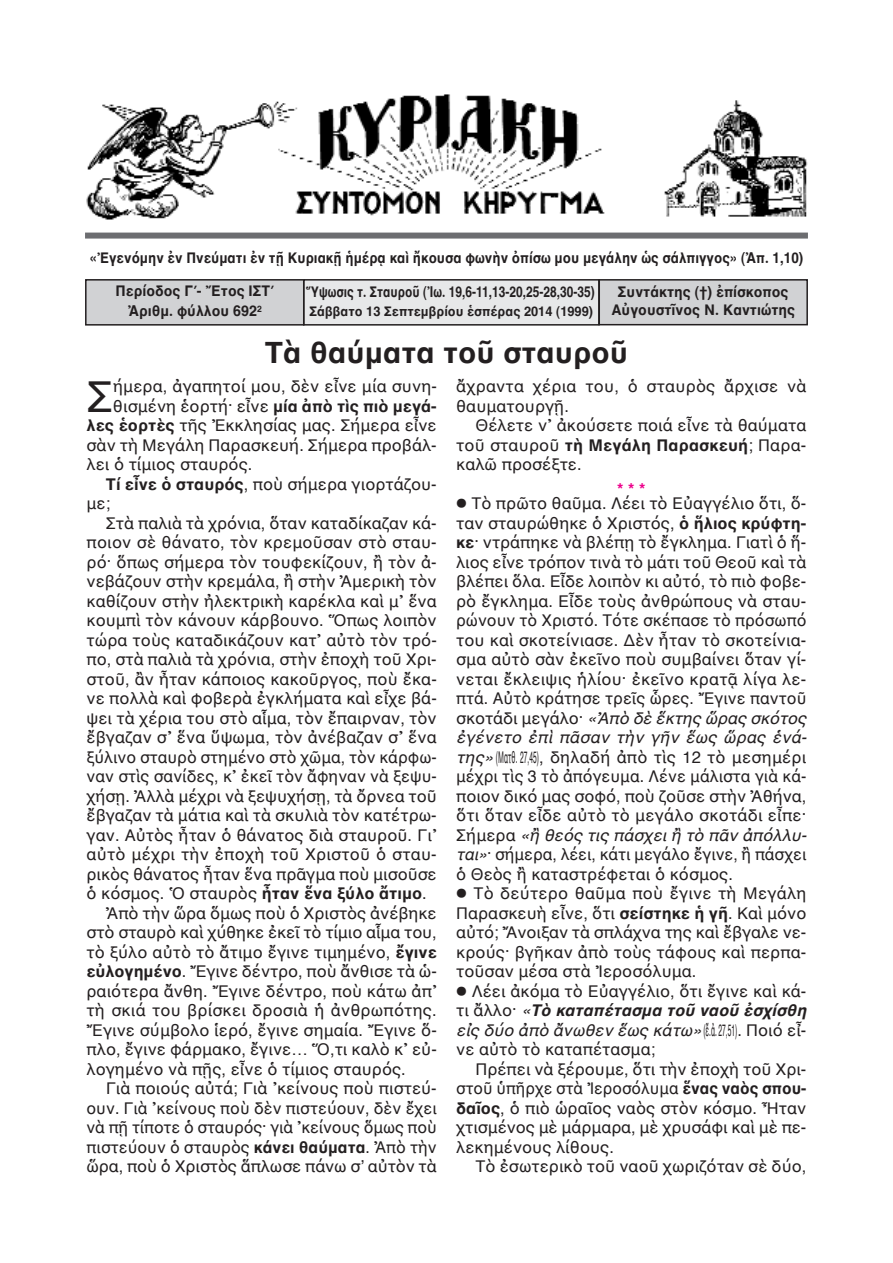
<style>
.page{position:relative;width:893px;height:1263px;background:#fff}
.page>*{position:absolute;margin:0;border:0;box-sizing:border-box;transform-origin:0 0}
.t1{font:43.5px "AL Helvetica";color:#231f20}
.t2{font:700 30px "AL Helvetica";color:#231f20}
.t3{font:16.5px/19.5px "AL Helvetica";color:#231f20}
.t4{font:700 16.5px "AL Helvetica";color:#ed028c}
.t5{font:700 15px "AL Helvetica";color:#231f20;scale:.9 1}
.t6{font:700 15px/19.5px "AL Helvetica";color:#231f20;text-align:center;scale:.95 1}
.t7{font:700 15px "AL Helvetica";color:#231f20;scale:.8 1}
.t8{font:700 13.5px "AL Helvetica";color:#231f20;scale:.95 1}
.s1{font-weight:700}
.s2{font-style:italic}
.s3{font-weight:700;font-style:italic}
</style>
<div class="page">
<div style="left:304px;top:280px;width:295px;height:45px;background:#e7e8e9"></div>
<div style="left:303px;top:279px;width:297px;height:47px;border:2px solid #231f20"></div>
<div style="left:86px;top:280px;width:218px;height:45px;background:#d1d2d4"></div>
<div style="left:85px;top:279px;width:219px;height:47px;border:2px solid #231f20"></div>
<div style="left:599px;top:280px;width:208px;height:45px;background:#d1d2d4"></div>
<div style="left:598px;top:279px;width:210px;height:46px;border:2px solid #231f20"></div>
<div style="left:85px;top:233px;width:723px;height:6px;background:#6c6d70"></div>
<img style="left:86px;top:94px;width:722px;height:126px">
<p class="t5" style="left:90px;top:249px;width:794px">«Ἐγενόμην ἐν Πνεύματι ἐν τῇ Κυριακῇ ἡμέρᾳ καὶ ἤκουσα φωνὴν ὀπίσω μου μεγάλην ὡς σάλπιγγος» (Ἀπ. 1,10)</p>
<p class="t6" style="left:115px;top:281px;width:168px">Περίοδος Γ΄- Ἔτος ΙΣΤ΄<br>Ἀριθμ. φύλλου 692<sup>2</sup></p>
<p class="t6" style="left:611px;top:283px;width:195px;line-height:18px">Συντάκτης (†) ἐπίσκοπος<br>Αὐγουστῖνος Ν. Καντιώτης</p>
<h2 class="t2" style="left:265px;top:335px;width:365px">Τὰ θαύματα τοῦ σταυροῦ</h2>
<p class="t7" style="left:306px;top:282px;width:362px">Ὕψωσις τ. Σταυροῦ (Ἰω. 19,6-11,13-20,25-28,30-35)</p>
<p class="t8" style="left:309px;top:303px;width:300px">Σάββατο 13 Σεπτεμβρίου ἑσπέρας 2014 (1999)</p>
<h1 class="t1" style="left:87px;top:370px;width:28px">Σ</h1>
<p class="t3" style="left:113px;top:376px;width:325px">ήμερα, ἀγαπητοί μου, δὲν εἶνε μία συνη-</p>
<p class="t3" style="left:113px;top:396px;width:325px">θισμένη ἑορτή· εἶνε <span class="s1">μία ἀπὸ τὶς πιὸ μεγά-</span></p>
<p class="t3" style="left:87px;top:415px;width:352px"><span class="s1">λες ἑορτὲς</span> τῆς Ἐκκλησίας μας. Σήμερα εἶνε</p>
<p class="t3" style="left:87px;top:435px;width:352px">σὰν τὴ Μεγάλη Παρασκευή. Σήμερα προβάλ-</p>
<p class="t3" style="left:87px;top:454px;width:167px">λει ὁ τίμιος σταυρός.</p>
<p class="t3" style="left:106px;top:474px;width:332px"><span class="s1">Τί εἶνε ὁ σταυρός</span>, ποὺ σήμερα γιορτάζου-</p>
<p class="t3" style="left:87px;top:493px;width:25px">με;</p>
<p class="t3" style="left:106px;top:513px;width:332px">Στὰ παλιὰ τὰ χρόνια, ὅταν καταδίκαζαν κά-</p>
<p class="t3" style="left:87px;top:532px;width:352px">ποιον σὲ θάνατο, τὸν κρεμοῦσαν στὸ σταυ-</p>
<p class="t3" style="left:87px;top:552px;width:352px">ρό· ὅπως σήμερα τὸν τουφεκίζουν, ἢ τὸν ἀ-</p>
<p class="t3" style="left:87px;top:571px;width:352px">νεβάζουν στὴν κρεμάλα, ἢ στὴν Ἀμερικὴ τὸν</p>
<p class="t3" style="left:87px;top:591px;width:352px">καθίζουν στὴν ἠλεκτρικὴ καρέκλα καὶ μ᾿ ἕνα</p>
<p class="t3" style="left:87px;top:610px;width:352px">κουμπὶ τὸν κάνουν κάρβουνο. Ὅπως λοιπὸν</p>
<p class="t3" style="left:87px;top:630px;width:352px">τώρα τοὺς καταδικάζουν κατ᾿ αὐτὸ τὸν τρό-</p>
<p class="t3" style="left:87px;top:649px;width:352px">πο, στὰ παλιὰ τὰ χρόνια, στὴν ἐποχὴ τοῦ Χρι-</p>
<p class="t3" style="left:87px;top:669px;width:352px">στοῦ, ἂν ἦταν κάποιος κακοῦργος, ποὺ ἔκα-</p>
<p class="t3" style="left:87px;top:688px;width:352px">νε πολλὰ καὶ φοβερὰ ἐγκλήματα καὶ εἶχε βά-</p>
<p class="t3" style="left:87px;top:708px;width:352px">ψει τὰ χέρια του στὸ αἷμα, τὸν ἔπαιρναν, τὸν</p>
<p class="t3" style="left:87px;top:727px;width:352px">ἔβγαζαν σ᾿ ἕνα ὕψωμα, τὸν ἀνέβαζαν σ᾿ ἕνα</p>
<p class="t3" style="left:87px;top:747px;width:352px">ξύλινο σταυρὸ στημένο στὸ χῶμα, τὸν κάρφω-</p>
<p class="t3" style="left:87px;top:766px;width:352px">ναν στὶς σανίδες, κ᾽ ἐκεῖ τὸν ἄφηναν νὰ ξεψυ-</p>
<p class="t3" style="left:87px;top:786px;width:352px">χήσῃ. Ἀλλὰ μέχρι νὰ ξεψυχήσῃ, τὰ ὄρνεα τοῦ</p>
<p class="t3" style="left:87px;top:805px;width:352px">ἔβγαζαν τὰ μάτια καὶ τὰ σκυλιὰ τὸν κατέτρω-</p>
<p class="t3" style="left:87px;top:825px;width:352px">γαν. Αὐτὸς ἦταν ὁ θάνατος διὰ σταυροῦ. Γι᾿</p>
<p class="t3" style="left:87px;top:844px;width:352px">αὐτὸ μέχρι τὴν ἐποχὴ τοῦ Χριστοῦ ὁ σταυ-</p>
<p class="t3" style="left:87px;top:864px;width:352px">ρικὸς θάνατος ἦταν ἕνα πρᾶγμα ποὺ μισοῦσε</p>
<p class="t3" style="left:87px;top:883px;width:342px">ὁ κόσμος. Ὁ σταυρὸς <span class="s1">ἦταν ἕνα ξύλο ἄτιμο</span>.</p>
<p class="t3" style="left:106px;top:903px;width:332px">Ἀπὸ τὴν ὥρα ὅμως ποὺ ὁ Χριστὸς ἀνέβηκε</p>
<p class="t3" style="left:87px;top:922px;width:352px">στὸ σταυρὸ καὶ χύθηκε ἐκεῖ τὸ τίμιο αἷμα του,</p>
<p class="t3" style="left:87px;top:942px;width:352px">τὸ ξύλο αὐτὸ τὸ ἄτιμο ἔγινε τιμημένο, <span class="s1">ἔγινε</span></p>
<p class="t3" style="left:87px;top:961px;width:352px"><span class="s1">εὐλογημένο</span>. Ἔγινε δέντρο, ποὺ ἄνθισε τὰ ὡ-</p>
<p class="t3" style="left:87px;top:981px;width:352px">ραιότερα ἄνθη. Ἔγινε δέντρο, ποὺ κάτω ἀπ᾽</p>
<p class="t3" style="left:87px;top:1000px;width:352px">τὴ σκιά του βρίσκει δροσιὰ ἡ ἀνθρωπότης.</p>
<p class="t3" style="left:87px;top:1020px;width:352px">Ἔγινε σύμβολο ἱερό, ἔγινε σημαία. Ἔγινε ὅ-</p>
<p class="t3" style="left:87px;top:1039px;width:352px">πλο, ἔγινε φάρμακο, ἔγινε… Ὅ,τι καλὸ κ᾿ εὐ-</p>
<p class="t3" style="left:87px;top:1059px;width:321px">λογημένο νὰ πῇς, εἶνε ὁ τίμιος σταυρός.</p>
<p class="t3" style="left:106px;top:1078px;width:332px">Γιὰ ποιούς αὐτά; Γιὰ ᾿κείνους ποὺ πιστεύ-</p>
<p class="t3" style="left:87px;top:1098px;width:352px">ουν. Γιὰ ᾿κείνους ποὺ δὲν πιστεύουν, δὲν ἔχει</p>
<p class="t3" style="left:87px;top:1117px;width:352px">νὰ πῇ τίποτε ὁ σταυρός· γιὰ ᾿κείνους ὅμως ποὺ</p>
<p class="t3" style="left:87px;top:1137px;width:352px">πιστεύουν ὁ σταυρὸς <span class="s1">κάνει θαύματα</span>. Ἀπὸ τὴν</p>
<p class="t3" style="left:87px;top:1156px;width:352px">ὥρα, ποὺ ὁ Χριστὸς ἅπλωσε πάνω σ’ αὐτὸν τὰ</p>
<p class="t3" style="left:456px;top:376px;width:352px">ἄχραντα χέρια του, ὁ σταυρὸς ἄρχισε νὰ θαυματουργῇ.</p>
<p class="t3" style="left:456px;top:415px;width:352px;text-align:justify;text-indent:19px">Θέλετε ν᾿ ἀκούσετε ποιά εἶνε τὰ θαύματα τοῦ σταυροῦ <span class="s1">τὴ Μεγάλη Παρασκευή</span>; Παρα&shy;καλῶ προσέξτε.</p>
<p class="t4" style="left:617px;top:479px;width:30px">***</p>
<p class="t3" style="left:456px;top:493px;width:352px">⃝ Τὸ πρῶτο θαῦμα. Λέει τὸ Εὐαγγέλιο ὅτι, ὅ&shy;ταν σταυρώθηκε ὁ Χριστός, <span class="s1">ὁ ἥλιος κρύφτη&shy;κε</span>· ντράπηκε νὰ βλέπῃ τὸ ἔγκλημα. Γιατὶ ὁ ἥ&shy;λιος εἶνε τρόπον τινὰ τὸ μάτι τοῦ Θεοῦ καὶ τὰ βλέπει ὅλα. Εἶδε λοιπὸν κι αὐτό, τὸ πιὸ φοβε&shy;ρὸ ἔγκλημα. Εἶδε τοὺς ἀνθρώπους νὰ σταυ&shy;ρώνουν τὸ Χριστό. Τότε σκέπασε τὸ πρόσωπό του καὶ σκοτείνιασε. Δὲν ἦταν τὸ σκοτείνια&shy;σμα αὐτὸ σὰν ἐκεῖνο ποὺ συμβαίνει ὅταν γί&shy;νεται ἔκλειψις ἡλίου· ἐκεῖνο κρατᾷ λίγα λε&shy;πτά. Αὐτὸ κράτησε τρεῖς ὧρες. Ἔγινε παντοῦ σκοτάδι μεγάλο· <span class="s2">«Ἀπὸ δὲ ἕκτης ὥρας σκότος ἐγένετο ἐπὶ πᾶσαν τὴν γῆν ἕως ὥρας ἑνά&shy;της»</span> (Ματθ. 27,45), δηλαδή ἀπὸ τὶς 12 τὸ μεσημέρι μέχρι τὶς 3 τὸ ἀπόγευμα. Λένε μάλιστα γιὰ κά&shy;ποιον δικό μας σοφό, ποὺ ζοῦσε στὴν Ἀθήνα, ὅτι ὅταν εἶδε αὐτὸ τὸ μεγάλο σκοτάδι εἶπε· Σήμερα <span class="s2">«ἢ θεός τις πάσχει ἢ τὸ πᾶν ἀπόλλυ&shy;ται»</span>· σήμερα, λέει, κάτι μεγάλο ἔγινε, ἢ πάσχει ὁ Θεὸς ἢ καταστρέφεται ὁ κόσμος.<br>⃝ Τὸ δεύτερο θαῦμα ποὺ ἔγινε τὴ Μεγάλη Παρασκευὴ εἶνε, ὅτι <span class="s1">σείστηκε ἡ γῆ</span>. Καὶ μόνο αὐτό; Ἄνοιξαν τὰ σπλάχνα της καὶ ἔβγαλε νε&shy;κρούς· βγῆκαν ἀπὸ τοὺς τάφους καὶ περπα&shy;τοῦσαν μέσα στὰ Ἰεροσόλυμα.<br>⃝ Λέει ἀκόμα τὸ Εὐαγγέλιο, ὅτι ἔγινε καὶ κά&shy;τι ἄλλο· <span class="s2">«</span><span class="s3">Τὸ καταπέτασμα τοῦ ναοῦ ἐσχίσθη </span><span class="s2">εἰς δύο ἀπὸ ἄνωθεν ἕως κάτω»</span>(ἔ.ἀ. 27,51). Ποιό εἶ&shy;νε αὐτὸ τὸ καταπέτασμα;</p>
<p class="t3" style="left:456px;top:1059px;width:352px;text-align:justify;text-indent:19px">Πρέπει νὰ ξέρουμε, ὅτι τὴν ἐποχὴ τοῦ Χρι&shy;στοῦ ὑπῆρχε στὰ Ἰεροσόλυμα <span class="s1">ἕνας ναὸς σπου&shy;δαῖος</span>, ὁ πιὸ ὡραῖος ναὸς στὸν κόσμο. Ἦταν χτισμένος μὲ μάρμαρα, μὲ χρυσάφι καὶ μὲ πε&shy;λεκημένους λίθους.</p>
<p class="t3" style="left:475px;top:1156px;width:332px">Τὸ ἐσωτερικὸ τοῦ ναοῦ χωριζόταν σὲ δύο,</p>
</div>
